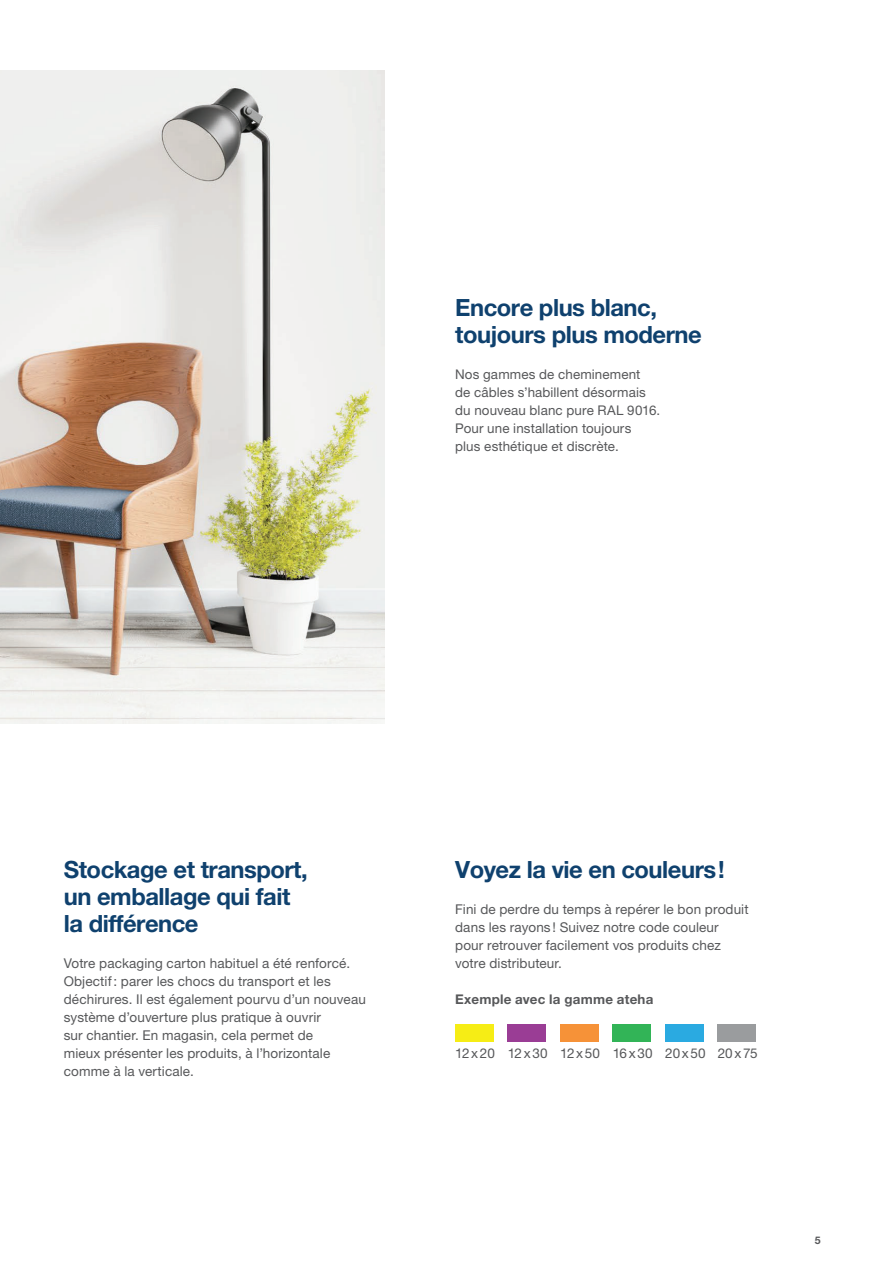
<style>
.page{position:relative;width:893px;height:1263px;background:#fff}
.page>*{position:absolute;margin:0;border:0;box-sizing:border-box;transform-origin:0 0}
.t1{font:700 23.7px/27px "Helvetica Neue LTW1 G";letter-spacing:-.02em;color:#0f416e}
.t2{font:13.5px/18px "Helvetica Neue LTW1 G";letter-spacing:.01em;color:#57585a}
.t3{font:13.5px "Helvetica Neue LTW1 G";letter-spacing:-.02em;color:#57585a}
.t4{font:13.35px/18px "Helvetica Neue LTW1 G";letter-spacing:.01em;color:#57585a}
.t5{font:700 13.35px "Helvetica Neue LTW1 G";letter-spacing:.02em;color:#57585a}
.t6{font:700 10.5px "Helvetica Neue LTW1 G";color:#57585a}
</style>
<div class="page">
<img style="left:0;top:71px;width:385px;height:652px">
<div style="left:455px;top:1025px;width:38px;height:17px;background:#f6ed15"></div>
<div style="left:665px;top:1025px;width:38px;height:17px;background:#2aaae1"></div>
<div style="left:613px;top:1025px;width:38px;height:17px;background:#32b457"></div>
<div style="left:560px;top:1025px;width:38px;height:17px;background:#f69238"></div>
<div style="left:508px;top:1025px;width:38px;height:17px;background:#9a3d95"></div>
<div style="left:718px;top:1025px;width:38px;height:17px;background:#9a9c9e"></div>
<h1 class="t1" style="left:455px;top:296px;width:248px">Encore plus blanc, toujours plus moderne</h1>
<p class="t4" style="left:455px;top:366px;width:207px">Nos gammes de cheminement<br>de câbles s’habillent désormais du nouveau blanc pure RAL 9016.<br>Pour une installation toujours<br>plus esthétique et discrète.</p>
<h1 class="t1" style="left:64px;top:859px;width:245px">Stockage et transport, un emballage qui fait la différence</h1>
<p class="t2" style="left:64px;top:956px;width:304px">Votre packaging carton habituel a été renforcé.<br>Objectif : parer les chocs du transport et les déchirures. Il est également pourvu d’un nouveau système d’ouverture plus pratique à ouvrir<br>sur chantier. En magasin, cela permet de<br>mieux présenter les produits, à l’horizontale comme à la verticale.</p>
<h1 class="t1" style="left:455px;top:859px;width:271px">Voyez la vie en couleurs !</h1>
<p class="t2" style="left:455px;top:902px;width:295px">Fini de perdre du temps à repérer le bon produit dans les rayons ! Suivez notre code couleur pour retrouver facilement vos produits chez votre distributeur.</p>
<p class="t5" style="left:455px;top:995px;width:200px">Exemple avec la gamme ateha</p>
<p class="t2" style="left:455px;top:1046px;width:41px">12 x 20</p>
<p class="t2" style="left:665px;top:1046px;width:42px">20 x 50</p>
<p class="t3" style="left:508px;top:1048px;width:146px">12 x 30 12 x 50 16 x 30</p>
<p class="t2" style="left:718px;top:1046px;width:42px">20 x 75</p>
<p class="t6" style="left:815px;top:1236px;width:7px">5</p>
</div>
